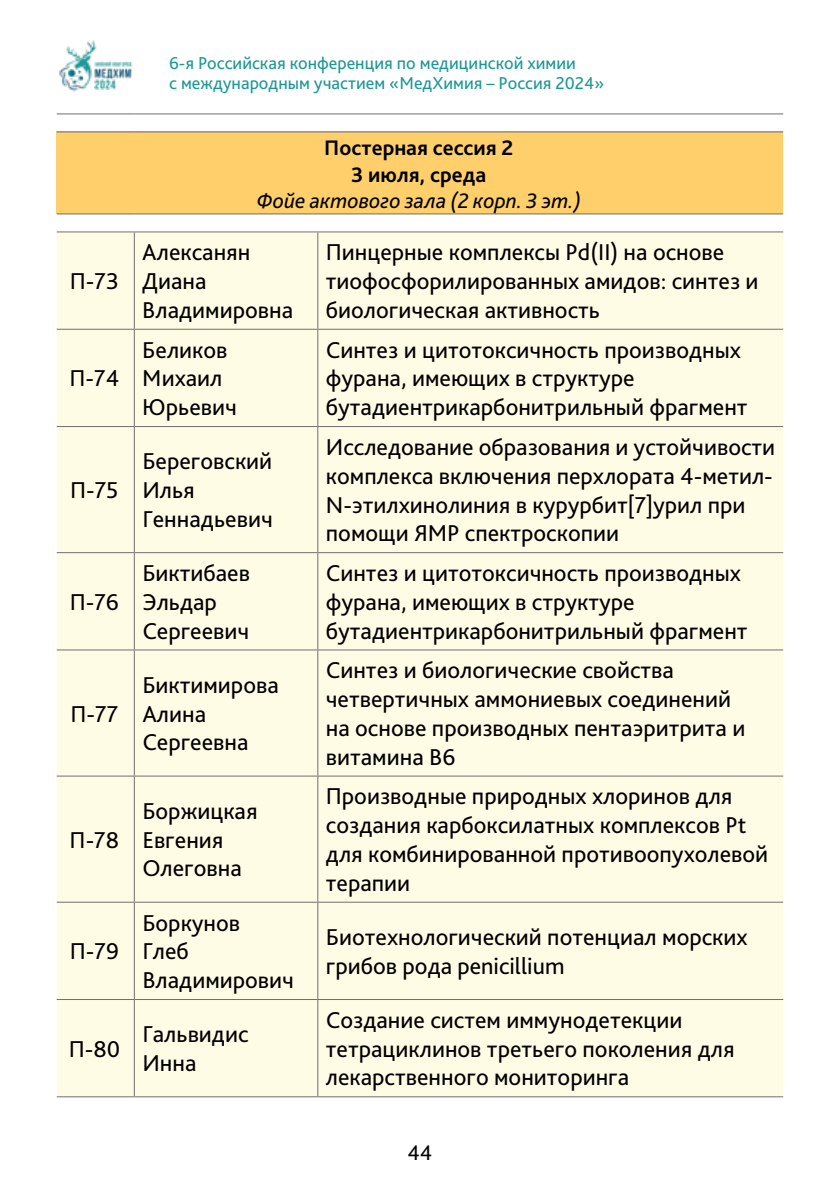
<style>
.page{position:relative;width:840px;height:1191px;background:#fff}
.page>*{position:absolute;margin:0;border:0;box-sizing:border-box;transform-origin:0 0}
.t1{font:24px/28.8px "Bliss Pro";color:#000}
.t2{font:italic 22px "Bliss Pro";color:#000}
.t3{font:700 22px/26.4px "Bliss Pro";color:#000;text-align:center}
.t4{font:22px "Bliss Pro";color:#000}
.t5{font:18px/20px "Bliss Pro";color:#1c9795}
</style>
<div class="page">
<img style="left:59px;top:40px;width:74px;height:52px">
<div style="left:57px;top:132px;width:725px;height:82px;background:#fecf6b"></div>
<div style="left:57px;top:232px;width:725px;height:864px;background:#fffce5"></div>
<hr style="left:57px;top:131px;width:77px;height:1px;background:#706f6f">
<hr style="left:134px;top:131px;width:183px;height:1px;background:#706f6f">
<hr style="left:317px;top:131px;width:465px;height:1px;background:#706f6f">
<hr style="left:134px;top:231px;width:183px;height:1px;background:#706f6f">
<hr style="left:317px;top:231px;width:465px;height:1px;background:#706f6f">
<hr style="left:57px;top:113px;width:77px;height:1px;background:#706f6f">
<hr style="left:134px;top:113px;width:183px;height:1px;background:#706f6f">
<hr style="left:317px;top:113px;width:465px;height:1px;background:#706f6f">
<hr style="left:57px;top:213px;width:77px;height:1px;background:#706f6f">
<hr style="left:134px;top:213px;width:183px;height:1px;background:#706f6f">
<hr style="left:317px;top:213px;width:465px;height:1px;background:#706f6f">
<hr style="left:57px;top:231px;width:77px;height:1px;background:#706f6f">
<hr style="left:134px;top:232px;width:1px;height:97px;background:#706f6f">
<hr style="left:317px;top:232px;width:1px;height:97px;background:#706f6f">
<hr style="left:57px;top:329px;width:77px;height:1px;background:#706f6f">
<hr style="left:134px;top:329px;width:183px;height:1px;background:#706f6f">
<hr style="left:134px;top:330px;width:1px;height:96px;background:#706f6f">
<hr style="left:317px;top:329px;width:465px;height:1px;background:#706f6f">
<hr style="left:317px;top:330px;width:1px;height:96px;background:#706f6f">
<hr style="left:57px;top:426px;width:77px;height:1px;background:#706f6f">
<hr style="left:134px;top:427px;width:1px;height:125px;background:#706f6f">
<hr style="left:134px;top:426px;width:183px;height:1px;background:#706f6f">
<hr style="left:317px;top:426px;width:465px;height:1px;background:#706f6f">
<hr style="left:317px;top:427px;width:1px;height:125px;background:#706f6f">
<hr style="left:57px;top:552px;width:77px;height:1px;background:#706f6f">
<hr style="left:134px;top:552px;width:183px;height:1px;background:#706f6f">
<hr style="left:134px;top:553px;width:1px;height:96px;background:#706f6f">
<hr style="left:317px;top:552px;width:465px;height:1px;background:#706f6f">
<hr style="left:317px;top:553px;width:1px;height:96px;background:#706f6f">
<hr style="left:57px;top:649px;width:77px;height:1px;background:#706f6f">
<hr style="left:134px;top:649px;width:183px;height:1px;background:#706f6f">
<hr style="left:134px;top:650px;width:1px;height:125px;background:#706f6f">
<hr style="left:317px;top:649px;width:465px;height:1px;background:#706f6f">
<hr style="left:317px;top:650px;width:1px;height:125px;background:#706f6f">
<hr style="left:57px;top:775px;width:77px;height:1px;background:#706f6f">
<hr style="left:134px;top:775px;width:183px;height:1px;background:#706f6f">
<hr style="left:134px;top:776px;width:1px;height:125px;background:#706f6f">
<hr style="left:317px;top:775px;width:465px;height:1px;background:#706f6f">
<hr style="left:317px;top:776px;width:1px;height:125px;background:#706f6f">
<hr style="left:57px;top:901px;width:77px;height:1px;background:#706f6f">
<hr style="left:134px;top:901px;width:183px;height:1px;background:#706f6f">
<hr style="left:134px;top:902px;width:1px;height:97px;background:#706f6f">
<hr style="left:317px;top:901px;width:465px;height:1px;background:#706f6f">
<hr style="left:317px;top:902px;width:1px;height:97px;background:#706f6f">
<hr style="left:57px;top:999px;width:77px;height:1px;background:#706f6f">
<hr style="left:134px;top:999px;width:183px;height:1px;background:#706f6f">
<hr style="left:134px;top:1000px;width:1px;height:96px;background:#706f6f">
<hr style="left:317px;top:999px;width:465px;height:1px;background:#706f6f">
<hr style="left:317px;top:1000px;width:1px;height:96px;background:#706f6f">
<hr style="left:57px;top:1096px;width:77px;height:1px;background:#706f6f">
<hr style="left:134px;top:1096px;width:183px;height:1px;background:#706f6f">
<hr style="left:317px;top:1096px;width:465px;height:1px;background:#706f6f">
<p class="t1" style="left:70px;top:266px;width:51px">П-73</p>
<p class="t1" style="left:69px;top:363px;width:51px">П-74</p>
<p class="t1" style="left:70px;top:475px;width:50px">П-75</p>
<p class="t1" style="left:70px;top:587px;width:51px">П-76</p>
<p class="t1" style="left:70px;top:698px;width:49px">П-77</p>
<p class="t1" style="left:70px;top:824px;width:51px">П-78</p>
<p class="t1" style="left:70px;top:936px;width:51px">П-79</p>
<p class="t1" style="left:69px;top:1033px;width:53px">П-80</p>
<p class="t5" style="left:169px;top:52px;width:436px">6-я Российская конференция по медицинской химии<br>с международным участием «МедХимия – Россия 2024»</p>
<p class="t3" style="left:324px;top:134px;width:190px">Постерная сессия 2<br>3 июля, среда</p>
<p class="t2" style="left:256px;top:187px;width:325px">Фойе актового зала (2 корп. 3 эт.)</p>
<p class="t1" style="left:142px;top:237px;width:152px">Алексанян<br>Диана<br>Владимировна</p>
<p class="t1" style="left:325px;top:237px;width:434px">Пинцерные комплексы Pd(II) на основе тиофосфорилированных амидов: синтез и биологическая активность</p>
<p class="t1" style="left:142px;top:335px;width:96px">Беликов<br>Михаил<br>Юрьевич</p>
<p class="t1" style="left:325px;top:335px;width:423px">Синтез и цитотоксичность производных фурана, имеющих в структуре бутадиентрикарбонитрильный фрагмент</p>
<p class="t1" style="left:142px;top:446px;width:132px">Береговский<br>Илья<br>Геннадьевич</p>
<p class="t1" style="left:326px;top:432px;width:450px">Исследование образования и устойчивости комплекса включения перхлората 4-метил-N-этилхинолиния в курурбит[7]урил при помощи ЯМР спектроскопии</p>
<p class="t1" style="left:142px;top:558px;width:109px">Биктибаев<br>Эльдар<br>Сергеевич</p>
<p class="t1" style="left:326px;top:558px;width:423px">Синтез и цитотоксичность производных фурана, имеющих в структуре бутадиентрикарбонитрильный фрагмент</p>
<p class="t1" style="left:142px;top:670px;width:138px">Биктимирова<br>Алина<br>Сергеевна</p>
<p class="t1" style="left:142px;top:796px;width:117px">Боржицкая<br>Евгения<br>Олеговна</p>
<p class="t1" style="left:142px;top:907px;width:153px">Боркунов<br>Глеб<br>Владимирович</p>
<p class="t1" style="left:142px;top:1019px;width:108px">Гальвидис<br>Инна</p>
<p class="t1" style="left:326px;top:655px;width:420px">Синтез и биологические свойства четвертичных аммониевых соединений на основе производных пентаэритрита и витамина В6</p>
<p class="t1" style="left:326px;top:781px;width:443px">Производные природных хлоринов для создания карбоксилатных комплексов Pt для комбинированной противоопухолевой терапии</p>
<p class="t1" style="left:326px;top:922px;width:423px">Биотехнологический потенциал морских грибов рода penicillium</p>
<p class="t1" style="left:326px;top:1005px;width:410px">Создание систем иммунодетекции тетрациклинов третьего поколения для лекарственного мониторинга</p>
<p class="t4" style="left:407px;top:1138px;width:26px">44</p>
</div>
